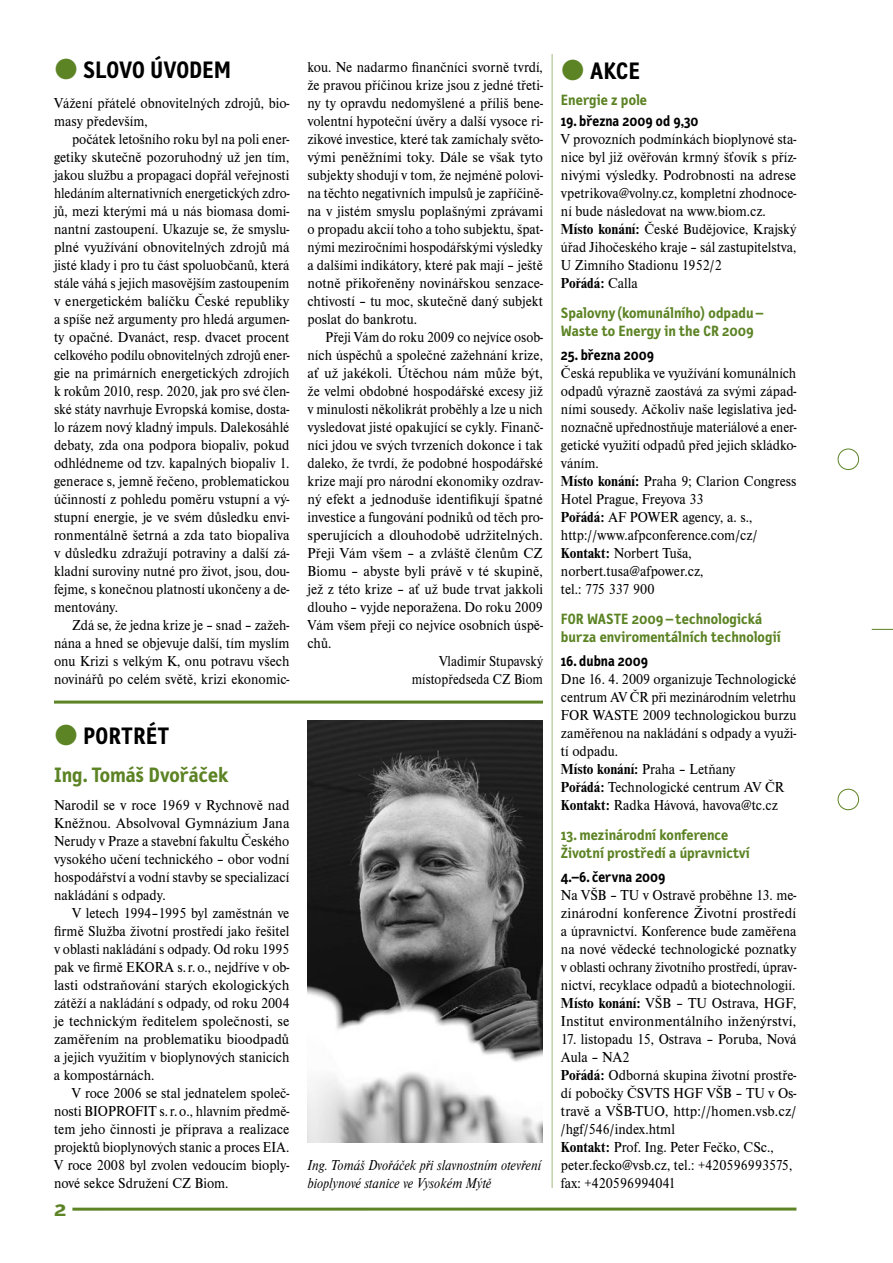
<style>
.page{position:relative;width:893px;height:1263px;background:#fff}
.page>*{position:absolute;margin:0;border:0;box-sizing:border-box;transform-origin:0 0}
.t1{font:700 24px "Letter Gothic Text CE";color:#000}
.t2{font:700 21px "Letter Gothic Text CE";color:#5c8324}
.t3{font:15px/18px "Nimbus Roman DOT";color:#000;text-align:justify;scale:.95 1}
.t4{font:15px/18px "Nimbus Roman DOT";color:#000;text-align:justify;scale:.94 1}
.t5{font:15px/18px "Nimbus Roman DOT";color:#000;text-align:justify}
.t6{font:700 15px/18px "Letter Gothic Text CE";color:#5c8324}
.t7{font:italic 15px/18px "Nimbus Roman DOT";color:#000;scale:.9 1}
.t8{font:700 15px "Letter Gothic Text CE";color:#000;scale:.95 1}
.t9{font:15px "Nimbus Roman DOT";color:#000;scale:.9 1}
.t10{font:15px "Nimbus Roman DOT";color:#000;scale:.93 1}
.s1{font-family:"Nimbus Roman DOT";font-weight:400;font-size:36px;color:#5c8324}
.s2{font-weight:700}
</style>
<div class="page">
<svg style="left:72px;top:1207px;width:724px;height:4px;background:#84a15a"></svg>
<div style="left:838px;top:449px;width:21px;height:21px;border:1px solid #5c8324;border-radius:50%"></div>
<div style="left:838px;top:789px;width:21px;height:21px;border:1px solid #5c8324;border-radius:50%"></div>
<svg style="left:872px;top:629px;width:21px;height:1px"></svg>
<hr style="left:54px;top:700px;width:489px;height:3px;background:#5c8324">
<hr style="left:552px;top:54px;width:1px;height:1134px;background:#adc191">
<img style="left:307px;top:721px;width:236px;height:421px">
<h1 class="t1" style="left:54px;top:54px;width:179px"><span class="s1">●</span> Slovo úvodem</h1>
<p class="t3" style="left:54px;top:94px;width:249px">Vážení přátelé obnovitelných zdrojů, bio&shy;masy především,</p>
<p class="t3" style="left:54px;top:130px;width:249px;text-indent:18px">počátek letošního roku byl na poli ener&shy;getiky skutečně pozoruhodný už jen tím, jakou službu a propagaci dopřál veřejnosti hledáním alternativních energetických zdro&shy;jů, mezi kterými má u nás biomasa domi&shy;nantní zastoupení. Ukazuje se, že smyslu&shy;plné využívání obnovitelných zdrojů má jisté klady i pro tu část spoluobčanů, která stále váhá s jejich masovějším zastoupením v energetickém balíčku České republiky a spíše než argumenty pro hledá argumen&shy;ty opačné. Dvanáct, resp. dvacet procent celkového podílu obnovitelných zdrojů ener&shy;gie na primárních energetických zdrojích k rokům 2010, resp. 2020, jak pro své člen&shy;ské státy navrhuje Evropská komise, dosta&shy;lo rázem nový kladný impuls. Dalekosáhlé debaty, zda ona podpora biopaliv, pokud odhlédneme od tzv. kapalných biopaliv 1. generace s, jemně řečeno, problematickou účinností z pohledu poměru vstupní a vý&shy;stupní energie, je ve svém důsledku envi&shy;ronmentálně šetrná a zda tato biopaliva v důsledku zdražují potraviny a další zá&shy;kladní suroviny nutné pro život, jsou, dou&shy;fejme, s konečnou platností ukončeny a de&shy;mentovány.</p>
<p class="t4" style="left:54px;top:616px;width:252px;text-indent:18px">Zdá se, že jedna krize je – snad – zažeh&shy;nána a hned se objevuje další, tím myslím onu Krizi s velkým K, onu potravu všech novinářů po celém světě, krizi ekonomic-</p>
<h1 class="t1" style="left:54px;top:720px;width:117px"><span class="s1">●</span> Portrét</h1>
<h2 class="t2" style="left:54px;top:761px;width:176px">Ing. Tomáš Dvořáček</h2>
<p class="t5" style="left:54px;top:796px;width:237px">Narodil se v roce 1969 v Rychnově nad Kněžnou. Absolvoval Gymnázium Jana Nerudy v Praze a stavební fakultu Českého vysokého učení technického – obor vodní hospodářství a vodní stavby se specializací nakládání s odpady.</p>
<p class="t3" style="left:54px;top:904px;width:249px;text-indent:18px">V letech 1994–1995 byl zaměstnán ve firmě Služba životní prostředí jako řešitel v oblasti nakládání s odpady. Od roku 1995 pak ve firmě EKORA s.r.o., nejdříve v ob&shy;lasti odstraňování starých ekologických zátěží a nakládání s odpady, od roku 2004 je technickým ředitelem společnosti, se zaměřením na problematiku bioodpadů a jejich využitím v bioplynových stanicích a kompostárnách.</p>
<p class="t3" style="left:54px;top:1084px;width:249px;text-indent:18px">V roce 2006 se stal jednatelem společ&shy;nosti BIOPROFIT s.r.o., hlavním předmě&shy;tem jeho činnosti je příprava a realizace projektů bioplynových stanic a proces EIA.<br>V roce 2008 byl zvolen vedoucím bioply&shy;nové sekce Sdružení CZ Biom.</p>
<p class="t3" style="left:307px;top:58px;width:249px">kou. Ne nadarmo finančníci svorně tvrdí, že pravou příčinou krize jsou z jedné třeti&shy;ny ty opravdu nedomyšlené a příliš bene&shy;volentní hypoteční úvěry a další vysoce ri&shy;zikové investice, které tak zamíchaly světo&shy;vými peněžními toky. Dále se však tyto subjekty shodují v tom, že nejméně polovi&shy;na těchto negativních impulsů je zapříčině&shy;na v jistém smyslu poplašnými zprávami o propadu akcií toho a toho subjektu, špat&shy;nými meziročními hospodářskými výsledky a dalšími indikátory, které pak mají – ještě notně přikořeněny novinářskou senzace&shy;chtivostí – tu moc, skutečně daný subjekt poslat do bankrotu.</p>
<p class="t10" style="left:325px;top:329px;width:235px">Přeji Vám do roku 2009 co nejvíce osob-</p>
<p class="t3" style="left:307px;top:346px;width:249px">ních úspěchů a společné zažehnání krize,</p>
<p class="t5" style="left:307px;top:364px;width:237px">ať už jakékoli. Útěchou nám může být,</p>
<p class="t3" style="left:307px;top:382px;width:249px">že velmi obdobné hospodářské excesy již</p>
<p class="t4" style="left:307px;top:400px;width:252px">v minulosti několikrát proběhly a lze u nich</p>
<p class="t3" style="left:307px;top:418px;width:249px">vysledovat jisté opakující se cykly. Finanč-</p>
<p class="t3" style="left:307px;top:436px;width:249px">níci jdou ve svých tvrzeních dokonce i tak</p>
<p class="t3" style="left:307px;top:454px;width:249px">daleko, že tvrdí, že podobné hospodářské</p>
<p class="t3" style="left:307px;top:472px;width:249px">krize mají pro národní ekonomiky ozdrav-</p>
<p class="t5" style="left:307px;top:490px;width:237px">ný efekt a jednoduše identifikují špatné</p>
<p class="t3" style="left:307px;top:508px;width:249px">investice a fungování podniků od těch pro-</p>
<p class="t5" style="left:307px;top:526px;width:237px">sperujících a dlouhodobě udržitelných.</p>
<p class="t5" style="left:307px;top:544px;width:237px">Přeji Vám všem – a zvláště členům CZ</p>
<p class="t5" style="left:307px;top:562px;width:237px">Biomu – abyste byli právě v té skupině,</p>
<p class="t3" style="left:307px;top:580px;width:249px">jež z této krize – ať už bude trvat jakkoli</p>
<p class="t3" style="left:307px;top:598px;width:249px">dlouho – vyjde neporažena. Do roku 2009</p>
<p class="t3" style="left:307px;top:616px;width:249px">Vám všem přeji co nejvíce osobních úspě‑</p>
<p class="t3" style="left:307px;top:634px;width:27px">chů.</p>
<p class="t9" style="left:439px;top:653px;width:117px">Vladimír Stupavský</p>
<p class="t9" style="left:412px;top:671px;width:147px">místopředseda CZ Biom</p>
<p class="t7" style="left:307px;top:1156px;width:261px">Ing. Tomáš Dvořáček při slavnostním otevření bioplynové stanice ve Vysokém Mýtě</p>
<h1 class="t1" style="left:561px;top:55px;width:81px"><span class="s1">●</span> Akce</h1>
<p class="t6" style="left:561px;top:91px;width:88px">Energie z pole</p>
<p class="t8" style="left:561px;top:111px;width:146px">19. března 2009 od 9,30</p>
<p class="t3" style="left:561px;top:130px;width:249px;text-align:left">V provozních podmínkách bioplynové sta&shy;nice byl již ověřován krmný šťovík s příz&shy;nivými výsledky. Podrobnosti na adrese vpetrikova@volny.cz, kompletní zhodnoce&shy;ní bude následovat na www.biom.cz.<br><span class="s2">Místo konání:</span> České Budějovice, Krajský úřad Jihočeského kraje – sál zastupitelstva, U Zimního Stadionu 1952/2<br><span class="s2">Pořádá:</span> Calla</p>
<p class="t6" style="left:561px;top:303px;width:204px">Spalovny (komunálního) odpadu –<br>Waste to Energy in the CR 2009</p>
<p class="t8" style="left:561px;top:345px;width:100px">25. března 2009</p>
<p class="t4" style="left:561px;top:364px;width:252px;text-align:left">Česká republika ve využívání komunálních odpadů výrazně zaostává za svými západ&shy;ními sousedy. Ačkoliv naše legislativa jed&shy;noznačně upřednostňuje materiálové a ener&shy;getické využití odpadů před jejich skládko&shy;váním.<br><span class="s2">Místo konání:</span> Praha 9; Clarion Congress<br>Hotel Prague, Freyova 33<br><span class="s2">Pořádá:</span> AF POWER agency, a. s., http://www.afpconference.com/cz/<br><span class="s2">Kontakt:</span> Norbert Tuša, norbert.tusa@afpower.cz,<br>tel.: 775 337 900</p>
<p class="t6" style="left:561px;top:609px;width:221px">FOR WASTE 2009 – technologická burza enviromentálních technologií</p>
<p class="t8" style="left:561px;top:651px;width:93px">16. dubna 2009</p>
<p class="t3" style="left:561px;top:670px;width:249px;text-align:left">Dne 16. 4. 2009 organizuje Technologické centrum AV ČR při mezinárodním veletrhu FOR WASTE 2009 technologickou burzu zaměřenou na nakládání s odpady a využi&shy;tí odpadu.<br><span class="s2">Místo konání:</span> Praha – Letňany<br><span class="s2">Pořádá:</span> Technologické centrum AV ČR <span class="s2">Kontakt:</span> Radka Hávová, havova@tc.cz</p>
<p class="t6" style="left:561px;top:825px;width:190px">13. mezinárodní konference<br>Životní prostředí a úpravnictví</p>
<p class="t8" style="left:561px;top:867px;width:112px">4.–6. června 2009</p>
<p class="t3" style="left:561px;top:886px;width:249px">Na VŠB – TU v Ostravě proběhne 13. me&shy;zinárodní konference Životní prostředí a úpravnictví. Konference bude zaměřena na nové vědecké technologické poznatky v oblasti ochrany životního prostředí, úprav&shy;nictví, recyklace odpadů a biotechnologií.<br><span class="s2">Místo konání:</span> VŠB – TU Ostrava, HGF, Institut environmentálního inženýrství,</p>
<p class="t3" style="left:561px;top:1030px;width:249px;text-align:left">17. listopadu 15, Ostrava – Poruba, Nová<br>Aula – NA2<br><span class="s2">Pořádá:</span> Odborná skupina životní prostře&shy;dí pobočky ČSVTS HGF VŠB – TU v Os&shy;travě a VŠB-TUO, http://homen.vsb.cz/ /hgf/546/index.html<br><span class="s2">Kontakt:</span> Prof. Ing. Peter Fečko, CSc., peter.fecko@vsb.cz, tel.: +420596993575, fax: +420596994041</p>
</div>
